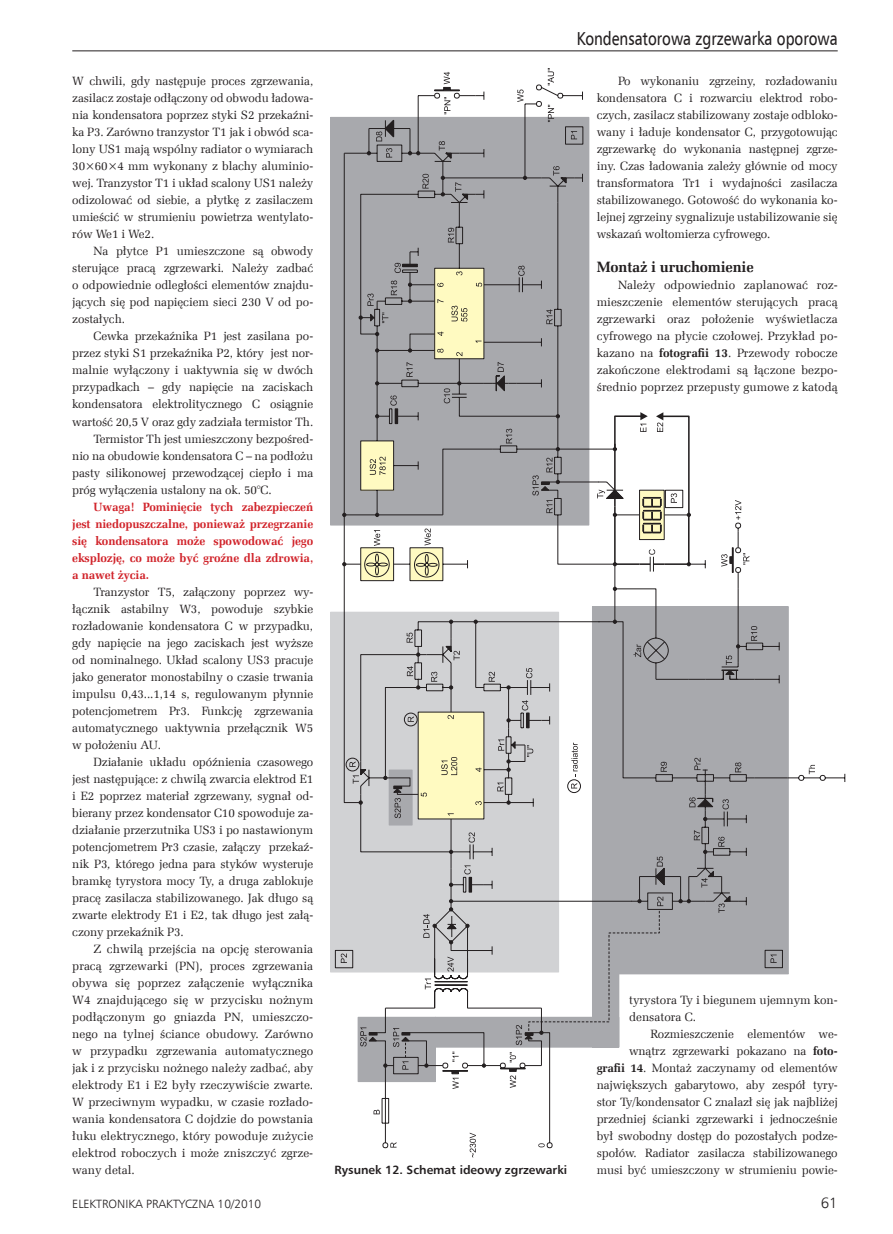
<style>
.page{position:relative;width:893px;height:1234px;background:#fff}
.page>*{position:absolute;margin:0;border:0;box-sizing:border-box;transform-origin:0 0}
.t1{font:18.75px "Humnst 777 EU";color:#231f20;scale:.8 1}
._3_Srodtytul{font:700 15px "Zapf Ellipt EU";letter-spacing:-.01em;color:#231f20}
.t2{font:15px "Humnst 777 Lt EU";color:#231f20}
._1_Body{font:12px/17px "Zapf Ellipt EU";letter-spacing:-.01em;color:#231f20;text-align:justify}
._1_Body-2{font:700 12px/17px "Zapf Ellipt EU";letter-spacing:-.01em;color:#d1232a;text-align:justify}
._4_Podpis{font:700 12px "Humnst 777 EU";color:#231f20}
.t3{font:12px "Humnst 777 Lt EU";color:#231f20}
.s1{font-style:italic}
.s2{font-weight:700}
</style>
<div class="page">
<hr style="left:72px;top:51px;width:766px;height:1px;background:#231f20">
<svg style="left:809px;top:764px;width:6px;height:10px"></svg>
<svg style="left:341px;top:68px;width:447px;height:1088px"></svg>
<p class="_1_Body" style="left:72px;top:73px;width:242px">W chwili, gdy następuje proces zgrzewania, zasilacz zostaje odłączony od obwodu ładowa&shy;nia kondensatora poprzez styki S2 przekaźni&shy;ka P3. Zarówno tranzystor T1 jak i obwód sca&shy;lony US1 mają wspólny radiator o wymiarach 30×60×4 mm wykonany z blachy aluminio&shy;wej. Tranzystor T1 i układ scalony US1 należy odizolować od siebie, a płytkę z zasilaczem umieścić w strumieniu powietrza wentylato&shy;rów We1 i We2.</p>
<p class="_1_Body" style="left:72px;top:243px;width:242px;text-indent:21px">Na płytce P1 umieszczone są obwody sterujące pracą zgrzewarki. Należy zadbać o odpowiednie odległości elementów znajdu&shy;jących się pod napięciem sieci 230 V od po&shy;zostałych.</p>
<p class="_1_Body" style="left:72px;top:328px;width:242px;text-indent:21px">Cewka przekaźnika P1 jest zasilana po&shy;przez styki S1 przekaźnika P2, który jest nor&shy;malnie wyłączony i uaktywnia się w dwóch przypadkach – gdy napięcie na zaciskach kondensatora elektrolitycznego C osiągnie wartość 20,5 V oraz gdy zadziała termistor Th.</p>
<p class="_1_Body" style="left:72px;top:430px;width:242px;text-indent:21px">Termistor Th jest umieszczony bezpośred&shy;nio na obudowie kondensatora C – na podłożu pasty silikonowej przewodzącej ciepło i ma próg wyłączenia ustalony na ok. 50°C.</p>
<p class="_1_Body-2" style="left:72px;top:498px;width:242px;text-indent:21px">Uwaga! Pominięcie tych zabezpieczeń jest niedopuszczalne, ponieważ przegrzanie się kondensatora może spowodować jego eksplozję, co może być groźne dla zdrowia, a nawet życia.</p>
<p class="_1_Body" style="left:72px;top:583px;width:242px;text-indent:21px">Tranzystor T5, załączony poprzez wy&shy;łącznik astabilny W3, powoduje szybkie rozładowanie kondensatora C w przypadku, gdy napięcie na jego zaciskach jest wyższe od nominalnego. Układ scalony US3 pracuje jako generator monostabilny o czasie trwania impulsu 0,43...1,14 s, regulowanym płynnie potencjometrem Pr3. Funkcję zgrzewania automatycznego uaktywnia przełącznik W5 w położeniu AU.</p>
<p class="_1_Body" style="left:72px;top:753px;width:242px;text-indent:21px">Działanie układu opóźnienia czasowego jest następujące: z chwilą zwarcia elektrod E1 i E2 poprzez materiał zgrzewany, sygnał od&shy;bierany przez kondensator C10 spowoduje za&shy;działanie przerzutnika US3 i po nastawionym potencjometrem Pr3 czasie, załączy przekaź&shy;nik P3<span class="s1">,</span> którego jedna para styków wysteruje bramkę tyrystora mocy Ty, a druga zablokuje pracę zasilacza stabilizowanego. Jak długo są zwarte elektrody E1 i E2, tak długo jest załą&shy;czony przekaźnik P3.</p>
<p class="_1_Body" style="left:72px;top:940px;width:242px;text-indent:21px">Z chwilą przejścia na opcję sterowania pracą zgrzewarki (PN), proces zgrzewania obywa się poprzez załączenie wyłącznika W4 znajdującego się w przycisku nożnym podłączonym go gniazda PN, umieszczo&shy;nego na tylnej ściance obudowy. Zarówno w przypadku zgrzewania automatycznego jak i z przycisku nożnego należy zadbać, aby elektrody E1 i E2 były rzeczywiście zwarte.<br>W przeciwnym wypadku, w czasie rozłado&shy;wania kondensatora C dojdzie do powstania łuku elektrycznego, który powoduje zużycie elektrod roboczych i może zniszczyć zgrze&shy;wany detal.</p>
<h1 class="t1" style="left:577px;top:27px;width:328px">Kondensatorowa zgrzewarka oporowa</h1>
<p class="_1_Body" style="left:597px;top:73px;width:242px;text-indent:21px">Po wykonaniu zgrzeiny, rozładowaniu kondensatora C i rozwarciu elektrod robo&shy;czych, zasilacz stabilizowany zostaje odbloko&shy;wany i ładuje kondensator C, przygotowując zgrzewarkę do wykonania następnej zgrze&shy;iny. Czas ładowania zależy głównie od mocy transformatora Tr1 i wydajności zasilacza stabilizowanego. Gotowość do wykonania ko&shy;lejnej zgrzeiny sygnalizuje ustabilizowanie się wskazań woltomierza cyfrowego.</p>
<p class="_3_Srodtytul" style="left:597px;top:258px;width:159px">Montaż i uruchomienie</p>
<p class="_1_Body" style="left:597px;top:277px;width:242px;text-indent:21px">Należy odpowiednio zaplanować roz&shy;mieszczenie elementów sterujących pracą zgrzewarki oraz położenie wyświetlacza cyfrowego na płycie czołowej. Przykład po&shy;kazano na <span class="s2">fotografii 13</span>. Przewody robocze zakończone elektrodami są łączone bezpo&shy;średnio poprzez przepusty gumowe z katodą</p>
<p class="_4_Podpis" style="left:334px;top:1162px;width:234px">Rysunek 12. Schemat ideowy zgrzewarki</p>
<p class="_1_Body" style="left:629px;top:991px;width:210px">tyrystora Ty i biegunem ujemnym kon&shy;densatora C.</p>
<p class="_1_Body" style="left:597px;top:1025px;width:242px;text-align:right">Rozmieszczenie elementów we-<br>wnątrz zgrzewarki pokazano na <span class="s2">foto-<br>grafii 14</span>. Montaż zaczynamy od elementów największych gabarytowo, aby zespół tyry&shy;stor Ty/kondensator C znalazł się jak najbliżej przedniej ścianki zgrzewarki i jednocześnie był swobodny dostęp do pozostałych podze&shy;społów. Radiator zasilacza stabilizowanego musi być umieszczony w strumieniu powie-</p>
<p class="t3" style="left:72px;top:1196px;width:191px">ELEKTRONIKA PRAKTYCZNA 10/2010</p>
<p class="t2" style="left:821px;top:1193px;width:18px">61</p>
</div>
